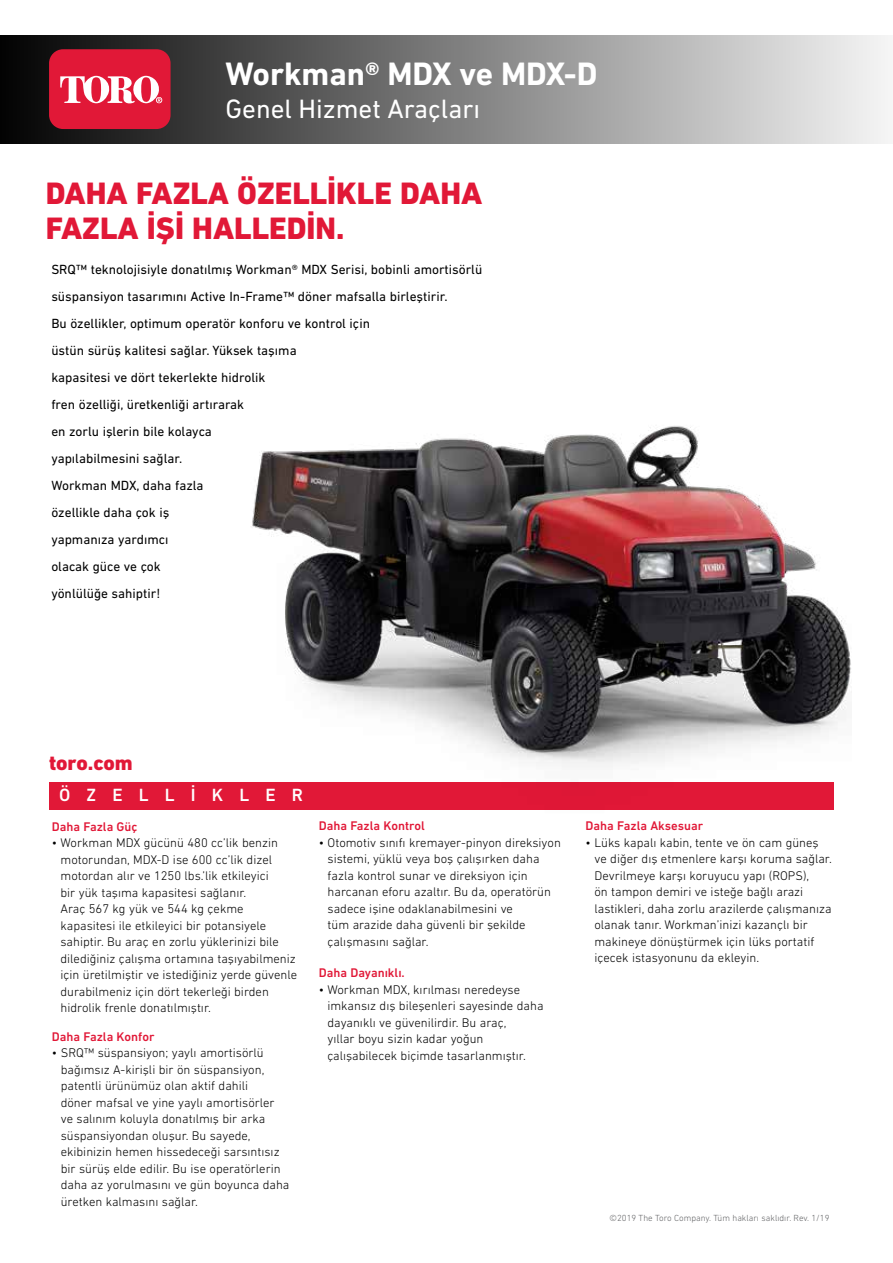
<style>
.page{position:relative;width:893px;height:1263px;background:#fff}
.page>*{position:absolute;margin:0;border:0;box-sizing:border-box;transform-origin:0 0}
.t1{font:700 33px "DIN Next LT Pro";color:#fff}
.t2{font:800 31.5px/34.5px "DIN Next LT Pro";color:#e11837}
.t3{font:27px "DIN Next LT Pro";color:#fff}
.t4{font:800 21.15px "DIN Next LT Pro";color:#e11837}
.t5{font:500 18px "DIN Next LT Pro";letter-spacing:.9em;color:#fff}
.t6{font:13.5px/27px "DIN Next LT Pro";color:#000}
.t7{font:300 12.75px/16.5px "DIN Next LT Pro";color:#000}
.t8{font:500 12.75px "DIN Next LT Pro";color:#e11837}
.t9{font:300 9px "DIN Next LT Pro";color:#636466}
</style>
<div class="page">
<div style="left:49px;top:782px;width:785px;height:28px;background:#e11837"></div>
<img style="left:252px;top:426px;width:599px;height:341px">
<div style="left:0;top:35px;width:893px;height:108px;background:linear-gradient(to right,#030202,#f5f5f5)"></div>
<div style="left:49px;top:49px;width:122px;height:80px;background:#e11837;border-radius:14px"></div>
<svg style="left:60px;top:76px;width:102px;height:28px"></svg>
<h1 class="t1" style="left:225px;top:55px;width:374px">Workman® MDX ve MDX-D</h1>
<h3 class="t3" style="left:225px;top:93px;width:256px">Genel Hizmet Araçları</h3>
<h2 class="t2" style="left:46px;top:176px;width:438px">DAHA FAZLA ÖZELLIKLE DAHA<br>FAZLA IŞI HALLEDIN.</h2>
<p class="t6" style="left:51px;top:255px;width:432px">SRQ™ teknolojisiyle donatılmış Workman® MDX Serisi, bobinli amortisörlü süspansiyon tasarımını Active In-Frame™ döner mafsalla birleştirir.<br>Bu özellikler, optimum operatör konforu ve kontrol için<br>üstün sürüş kalitesi sağlar. Yüksek taşıma<br>kapasitesi ve dört tekerlekte hidrolik<br>fren özelliği, üretkenliği artırarak<br>en zorlu işlerin bile kolayca<br>yapılabilmesini sağlar.<br>Workman MDX, daha fazla<br>özellikle daha çok iş<br>yapmanıza yardımcı<br>olacak güce ve çok<br>yönlülüğe sahiptir!</p>
<h3 class="t4" style="left:49px;top:750px;width:85px">toro.com</h3>
<h3 class="t5" style="left:59px;top:785px;width:245px">ÖZELLIKLER</h3>
<p class="t8" style="left:52px;top:819px;width:87px">Daha Fazla Güç</p>
<p class="t7" style="left:61px;top:834px;width:238px;text-indent:-9px">• Workman MDX gücünü 480 cc’lik benzin motorundan, MDX-D ise 600 cc’lik dizel motordan alır ve 1250 lbs.’lik etkileyici<br>bir yük taşıma kapasitesi sağlanır.<br>Araç 567 kg yük ve 544 kg çekme kapasitesi ile etkileyici bir potansiyele sahiptir. Bu araç en zorlu yüklerinizi bile dilediğiniz çalışma ortamına taşıyabilmeniz için üretilmiştir ve istediğiniz yerde güvenle durabilmeniz için dört tekerleği birden hidrolik frenle donatılmıştır.</p>
<p class="t8" style="left:52px;top:1029px;width:104px">Daha Fazla Konfor</p>
<p class="t7" style="left:61px;top:1044px;width:230px;text-indent:-9px">• SRQ™ süspansiyon; yaylı amortisörlü bağımsız A-kirişli bir ön süspansiyon, patentli ürünümüz olan aktif dahili<br>döner mafsal ve yine yaylı amortisörler ve salınım koluyla donatılmış bir arka süspansiyondan oluşur. Bu sayede, ekibinizin hemen hissedeceği sarsıntısız bir sürüş elde edilir. Bu ise operatörlerin daha az yorulmasını ve gün boyunca daha üretken kalmasını sağlar.</p>
<p class="t8" style="left:319px;top:819px;width:108px">Daha Fazla Kontrol</p>
<p class="t7" style="left:328px;top:834px;width:235px;text-indent:-9px">• Otomotiv sınıfı kremayer-pinyon direksiyon sistemi, yüklü veya boş çalışırken daha fazla kontrol sunar ve direksiyon için harcanan eforu azaltır. Bu da, operatörün sadece işine odaklanabilmesini ve<br>tüm arazide daha güvenli bir şekilde çalışmasını sağlar.</p>
<p class="t8" style="left:319px;top:966px;width:88px">Daha Dayanıklı.</p>
<p class="t7" style="left:327px;top:981px;width:218px;text-indent:-9px">• Workman MDX, kırılması neredeyse imkansız dış bileşenleri sayesinde daha dayanıklı ve güvenilirdir. Bu araç,<br>yıllar boyu sizin kadar yoğun çalışabilecek biçimde tasarlanmıştır.</p>
<p class="t8" style="left:586px;top:819px;width:119px">Daha Fazla Aksesuar</p>
<p class="t7" style="left:594px;top:834px;width:239px;text-indent:-9px">• Lüks kapalı kabin, tente ve ön cam güneş ve diğer dış etmenlere karşı koruma sağlar.<br>Devrilmeye karşı koruyucu yapı (ROPS),<br>ön tampon demiri ve isteğe bağlı arazi lastikleri, daha zorlu arazilerde çalışmanıza olanak tanır. Workman’inizi kazançlı bir makineye dönüştürmek için lüks portatif içecek istasyonunu da ekleyin.</p>
<p class="t9" style="left:610px;top:1213px;width:221px">©2019 The Toro Company. Tüm hakları saklıdır. Rev. 1/19</p>
</div>
